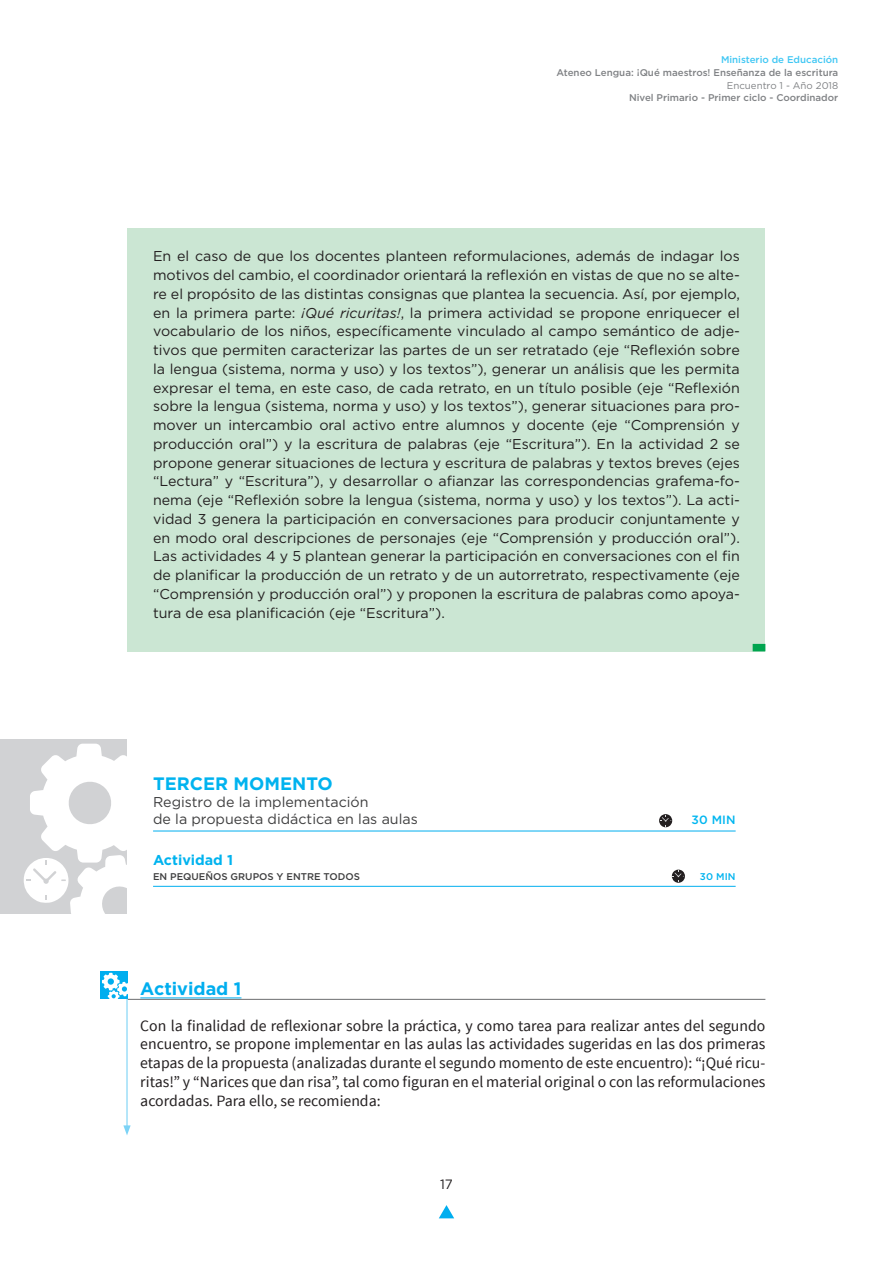
<style>
.page{position:relative;width:893px;height:1263px;background:#fff}
.page>*{position:absolute;margin:0;border:0;box-sizing:border-box;transform-origin:0 0}
.t1{font:700 18px "Gotham";color:#00b3ef}
.t2{font:700 18px "Gotham";color:#00aeef}
.t3{font:15.75px/18.8px "Source Sans Pro";color:#231f20;text-align:justify}
.t4{font:14.25px/18.8px "Gotham";color:#231f20;text-align:justify}
.t5{font:14.25px/17.1px "Gotham";color:#3e3e3f}
.t6{font:700 14.25px "Gotham";color:#00b3ef}
.t7{font:13.5px "Gotham";color:#231f20}
.t8{font:500 12px "Gotham";color:#00b6f0}
.t9{font:500 9.75px "Gotham";color:#808285}
.t10{font:500 9.75px "Gotham";color:#3e3e3f}
.t11{font:500 9.75px "Gotham";color:#40c7f4}
.t12{font:9.75px "Gotham";color:#808285}
.t13{font:500 9.75px "Gotham";color:#00b3ef}
.s1{font-style:italic}
</style>
<div class="page">
<svg style="left:439px;top:1205px;width:15px;height:13px"></svg>
<div style="left:128px;top:229px;width:637px;height:413px;background:#cbe6d3"></div>
<div style="left:128px;top:612px;width:637px;height:40px;background:#cbe6d3"></div>
<div style="left:753px;top:644px;width:12px;height:7px;background:#00a54f"></div>
<hr style="left:153px;top:831px;width:583px;height:1px;background:#00aeef">
<hr style="left:153px;top:886px;width:583px;height:1px;background:#00aeef">
<hr style="left:128px;top:999px;width:637px;height:1px;background:#6c6d70">
<hr style="left:140px;top:997px;width:101px;height:1px;background:#00aeef">
<svg style="left:659px;top:814px;width:13px;height:13px"></svg>
<svg style="left:672px;top:870px;width:13px;height:13px"></svg>
<div style="left:0;top:739px;width:126px;height:175px;background:#d1d2d4"></div>
<svg style="left:24px;top:744px;width:102px;height:170px"></svg>
<hr style="left:126px;top:978px;width:2px;height:150px;background:#7cd3f6">
<svg style="left:123px;top:1125px;width:8px;height:10px"></svg>
<div style="left:100px;top:971px;width:28px;height:27px;background:#00aeef"></div>
<svg style="left:102px;top:973px;width:26px;height:25px"></svg>
<p class="t11" style="left:721px;top:53px;width:119px">Ministerio de Educación</p>
<p class="t9" style="left:556px;top:66px;width:283px">Ateneo Lengua: ¡Qué maestros! Enseñanza de la escritura</p>
<p class="t12" style="left:727px;top:79px;width:113px">Encuentro 1 - Año 2018</p>
<p class="t9" style="left:629px;top:92px;width:211px">Nivel Primario - Primer ciclo - Coordinador</p>
<p class="t4" style="left:153px;top:246px;width:588px">En el caso de que los docentes planteen reformulaciones, además de indagar los motivos del cambio, el coordinador orientará la reflexión en vistas de que no se alte&shy;re el propósito de las distintas consignas que plantea la secuencia. Así, por ejemplo, en la primera parte: <span class="s1">¡Qué ricuritas!</span>, la primera actividad se propone enriquecer el vocabulario de los niños, específicamente vinculado al campo semántico de adje&shy;tivos que permiten caracterizar las partes de un ser retratado (eje “Reflexión sobre la lengua (sistema, norma y uso) y los textos”), generar un análisis que les permita expresar el tema, en este caso, de cada retrato, en un título posible (eje “Reflexión sobre la lengua (sistema, norma y uso) y los textos”), generar situaciones para pro&shy;mover un intercambio oral activo entre alumnos y docente (eje “Comprensión y producción oral”) y la escritura de palabras (eje “Escritura”). En la actividad 2 se propone generar situaciones de lectura y escritura de palabras y textos breves (ejes “Lectura” y “Escritura”), y desarrollar o afianzar las correspondencias grafema-fo&shy;nema (eje “Reflexión sobre la lengua (sistema, norma y uso) y los textos”). La acti&shy;vidad 3 genera la participación en conversaciones para producir conjuntamente y en modo oral descripciones de personajes (eje “Comprensión y producción oral”).<br>Las actividades 4 y 5 plantean generar la participación en conversaciones con el fin de planificar la producción de un retrato y de un autorretrato, respectivamente (eje “Comprensión y producción oral”) y proponen la escritura de palabras como apoya&shy;tura de esa planificación (eje “Escritura”).</p>
<p class="t1" style="left:153px;top:772px;width:181px">TERCER MOMENTO</p>
<p class="t5" style="left:153px;top:793px;width:266px">Registro de la implementación<br>de la propuesta didáctica en las aulas</p>
<p class="t8" style="left:692px;top:812px;width:46px">30 MIN</p>
<p class="t6" style="left:153px;top:850px;width:82px">Actividad 1</p>
<p class="t10" style="left:153px;top:870px;width:208px">EN PEQUEÑOS GRUPOS Y ENTRE TODOS</p>
<p class="t13" style="left:700px;top:870px;width:37px">30 MIN</p>
<p class="t2" style="left:140px;top:976px;width:103px">Actividad 1</p>
<p class="t3" style="left:140px;top:1016px;width:627px">Con la finalidad de reflexionar sobre la práctica, y como tarea para realizar antes del segundo encuentro, se propone implementar en las aulas las actividades sugeridas en las dos primeras etapas de la propuesta (analizadas durante el segundo momento de este encuentro): “¡Qué ricu&shy;ritas!” y “Narices que dan risa”, tal como figuran en el material original o con las reformulaciones acordadas. Para ello, se recomienda:</p>
<p class="t7" style="left:440px;top:1175px;width:14px">17</p>
</div>
